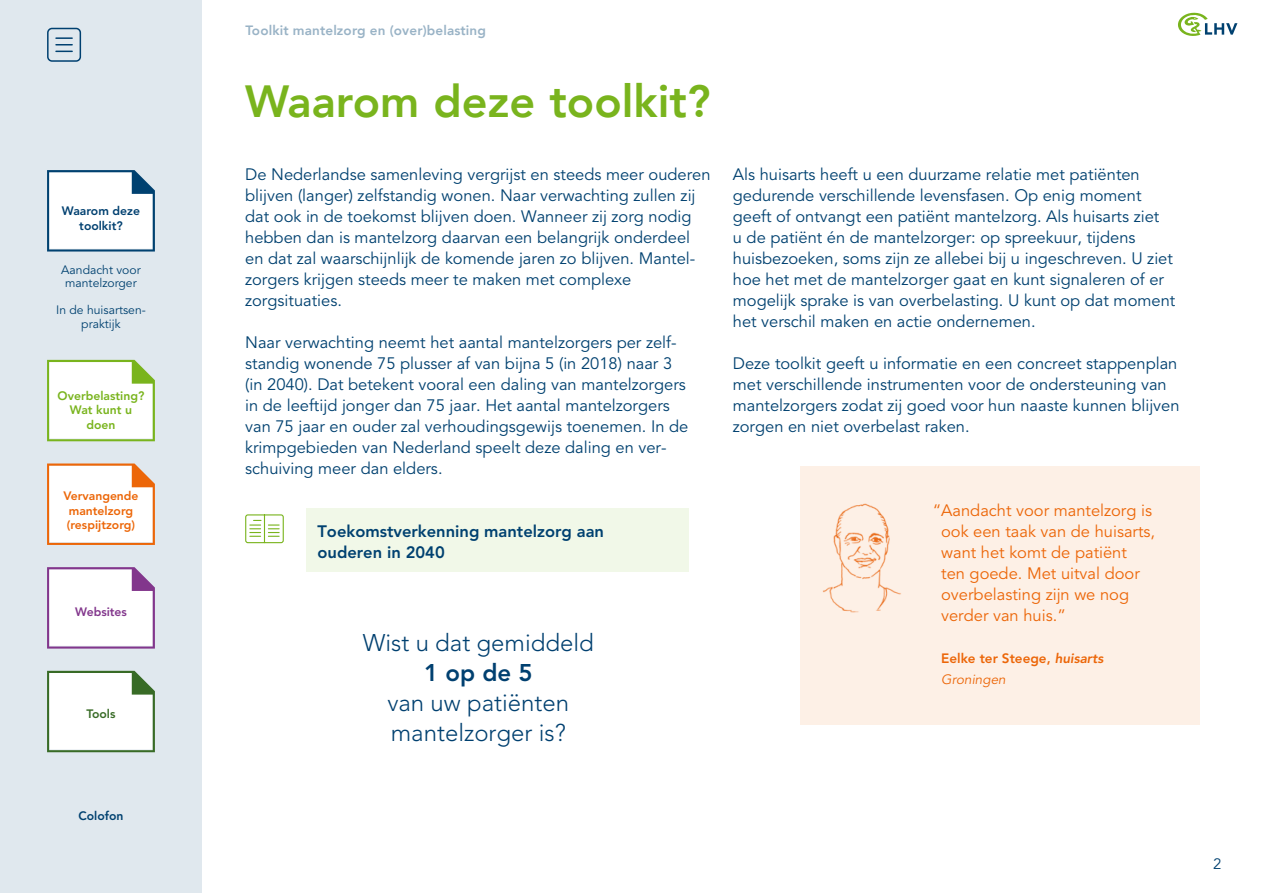
<style>
.page{position:relative;width:1263px;height:893px;background:#fff}
.page>*{position:absolute;margin:0;border:0;box-sizing:border-box;transform-origin:0 0}
.t1{font:800 45px "Avenir";color:#79b41d}
.t2{font:300 24px/30px "Avenir LT";color:#004070}
.t3{font:800 24px "Avenir LT";color:#004070}
.t4{font:16.5px/21px "Avenir LT";color:#004170}
.t5{font:16.5px/21px "Avenir LT";color:#ec6608}
.t6{font:800 16.5px/21px "Avenir LT";color:#004170}
.t7{font:15px "Avenir";color:#004170}
.t8{font:800 13.5px "Avenir";letter-spacing:.01em;color:#99b3c6}
.t9{font:800 13.5px/21px "Avenir LT";color:#ec6608}
.t10{font:12.15px/13.5px "Avenir LT";color:#004170;text-align:center}
.t11{font:800 12.15px/14.5px "Avenir LT";color:#ec6608}
.t12{font:800 12.15px/14.5px "Avenir LT";color:#79b41d;text-align:center}
.t13{font:800 12.15px/14.5px "Avenir LT";color:#004070;text-align:center}
.t14{font:800 12.15px "Avenir LT";color:#82368c}
.t15{font:800 12.15px "Avenir LT";color:#004170}
.t16{font:800 12.15px "Avenir LT";color:#386b26}
.s1{font-style:italic}
.s2{font-weight:400;font-style:italic}
</style>
<div class="page">
<svg style="left:1178px;top:12px;width:59px;height:24px"></svg>
<div style="left:0;top:0;width:202px;height:893px;background:#e0e8ee"></div>
<div style="left:306px;top:508px;width:383px;height:64px;background:#f1f8e8"></div>
<div style="left:800px;top:466px;width:399px;height:258px;background:#fdf0e6"></div>
<svg style="left:245px;top:514px;width:39px;height:30px"></svg>
<svg style="left:56px;top:37px;width:16px;height:15px"></svg>
<div style="left:47px;top:28px;width:34px;height:34px;border:2px solid #004070;border-radius:4px"></div>
<svg style="left:47px;top:170px;width:108px;height:82px;background:#e0e8ed"></svg>
<svg style="left:47px;top:463px;width:108px;height:82px;background:#fbece1"></svg>
<svg style="left:47px;top:360px;width:108px;height:81px;background:#eef5e5"></svg>
<svg style="left:47px;top:567px;width:108px;height:82px;background:#efe6f0"></svg>
<svg style="left:47px;top:671px;width:108px;height:81px;background:#e7ede6"></svg>
<img style="left:823px;top:503px;width:78px;height:110px">
<p class="t13" style="left:62px;top:204px;width:80px">Waarom deze toolkit?</p>
<p class="t10" style="left:61px;top:263px;width:81px">Aandacht voor mantelzorger</p>
<p class="t10" style="left:56px;top:304px;width:91px">In de huisartsen&shy;praktijk</p>
<p class="t12" style="left:58px;top:388px;width:88px">Overbelasting?<br>Wat kunt u doen</p>
<p class="t11" style="left:63px;top:488px;width:77px">Vervangende mantelzorg (respijtzorg)</p>
<p class="t14" style="left:75px;top:604px;width:53px">Websites</p>
<p class="t16" style="left:86px;top:707px;width:31px">Tools</p>
<p class="t15" style="left:79px;top:808px;width:46px">Colofon</p>
<p class="t8" style="left:246px;top:20px;width:242px">Toolkit mantelzorg en (over)belasting</p>
<h1 class="t1" style="left:245px;top:66px;width:467px">Waarom deze toolkit?</h1>
<p class="t4" style="left:245px;top:164px;width:467px">De Nederlandse samenleving vergrijst en steeds meer ouderen blijven (langer) zelfstandig wonen. Naar verwachting zullen zij dat ook in de toekomst blijven doen. Wanneer zij zorg nodig hebben dan is mantelzorg daarvan een belangrijk onderdeel en dat zal waarschijnlijk de komende jaren zo blijven. Mantel&shy;zorgers krijgen steeds meer te maken met complexe zorgsituaties.</p>
<p class="t4" style="left:245px;top:332px;width:445px">Naar verwachting neemt het aantal mantelzorgers per zelf&shy;standig wonende 75 plusser af van bijna 5 (in 2018) naar 3 (in 2040). Dat betekent vooral een daling van mantelzorgers in de leeftijd jonger dan 75 jaar. Het aantal mantelzorgers van 75 jaar en ouder zal verhoudingsgewijs toenemen. In de krimpgebieden van Nederland speelt deze daling en ver&shy;schuiving meer dan elders.</p>
<p class="t6" style="left:317px;top:521px;width:288px">Toekomstverkenning mantelzorg aan ouderen in 2040</p>
<h2 class="t2" style="left:363px;top:628px;width:233px">Wist u dat gemiddeld</h2>
<h2 class="t3" style="left:424px;top:658px;width:110px">1 op de 5</h2>
<h2 class="t2" style="left:387px;top:688px;width:183px">van uw patiënten mantelzorger is?</h2>
<p class="t4" style="left:733px;top:164px;width:444px">Als huisarts heeft u een duurzame relatie met patiënten gedurende verschillende levensfasen. Op enig moment geeft of ontvangt een patiënt mantelzorg. Als huisarts ziet<br>u de patiënt én de mantelzorger: op spreekuur, tijdens huisbezoeken, soms zijn ze allebei bij u ingeschreven. U ziet hoe het met de mantelzorger gaat en kunt signaleren of er mogelijk sprake is van overbelasting. U kunt op dat moment het verschil maken en actie ondernemen.</p>
<p class="t4" style="left:733px;top:353px;width:448px">Deze toolkit geeft u informatie en een concreet stappenplan met verschillende instrumenten voor de ondersteuning van mantelzorgers zodat zij goed voor hun naaste kunnen blijven zorgen en niet overbelast raken.</p>
<p class="t5" style="left:941px;top:500px;width:215px;text-indent:-8px">“Aandacht voor mantelzorg is ook een taak van de huisarts, want het komt de patiënt<br>ten goede. Met uitval door overbelasting zijn we nog verder van huis.”</p>
<p class="t9" style="left:941px;top:648px;width:164px">Eelke ter Steege, <span class="s1">huisarts<br></span><span class="s2">Groningen</span></p>
<p class="t7" style="left:1213px;top:855px;width:10px">2</p>
</div>
